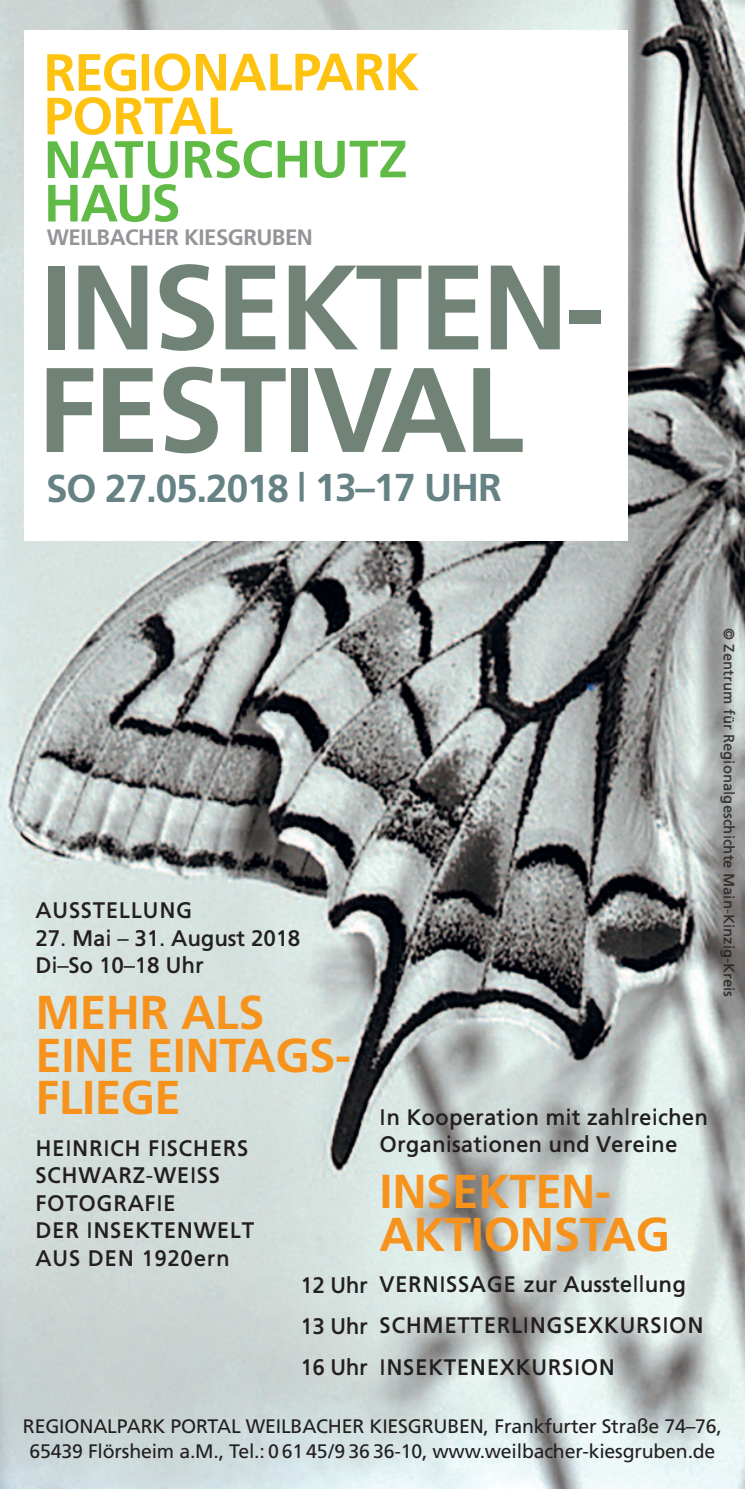
<style>
.page{position:relative;width:745px;height:1489px;background:#fff}
.page>*{position:absolute;margin:0;border:0;box-sizing:border-box;transform-origin:0 0}
.t1{font:700 120px/102.5px "Frutiger";letter-spacing:-.03em;color:#718377}
.t2{font:700 52.5px/43.8px "Frutiger";letter-spacing:-.015em;color:#fec210}
.t3{font:700 52.5px/43.8px "Frutiger";letter-spacing:-.01em;color:#60bb46}
.t4{font:700 47.5px/42.5px "Frutiger";letter-spacing:-.01em;color:#f7931d}
.t5{font:700 38.75px "Frutiger";letter-spacing:-.03em;color:#668285}
.t6{font:600 22.5px/27.5px "Frutiger";letter-spacing:.025em;color:#231f20}
.t7{font:600 22.5px/27.5px "Frutiger";color:#231f20}
.t8{font:600 22.5px/27.5px "Frutiger";letter-spacing:-.01em;color:#231f20}
.t9{font:700 22.25px "Frutiger";letter-spacing:-.025em;color:#939598}
.t10{font:19.5px/25px "Frutiger";letter-spacing:-.01em;color:#231f20;text-align:center}
.t11{font:600 15px "Frutiger";color:rgb(35 31 32/.85)}
</style>
<div class="page">
<img style="left:0;top:0;width:744px;height:1488px">
<div style="left:25px;top:30px;width:602px;height:510px;background:#fff"></div>
<h2 class="t2" style="left:44px;top:54px;width:377px">REGIONALPARK<br>PORTAL</h2>
<h2 class="t3" style="left:44px;top:142px;width:365px">NATURSCHUTZ<br>HAUS</h2>
<p class="t9" style="left:47px;top:228px;width:267px">WEILBACHER KIESGRUBEN</p>
<h1 class="t1" style="left:37px;top:266px;width:569px">INSEKTEN-<br>FESTIVAL</h1>
<h3 class="t5" style="left:46px;top:472px;width:457px">SO 27.05.2018 | 13–17 UHR</h3>
<p class="t6" style="left:35px;top:898px;width:158px">AUSSTELLUNG</p>
<p class="t8" style="left:35px;top:925px;width:266px">27. Mai – 31. August 2018<br>Di–So 10–18 Uhr</p>
<h3 class="t4" style="left:35px;top:995px;width:317px">MEHR ALS<br>EINE EINTAGS-<br>FLIEGE</h3>
<p class="t6" style="left:35px;top:1135px;width:220px">HEINRICH FISCHERS<br>SCHWARZ-WEISS<br>FOTOGRAFIE<br>DER INSEKTENWELT<br>AUS DEN 1920ern</p>
<p class="t6" style="left:300px;top:1265px;width:69px;line-height:41.2px;text-align:justify">12 Uhr 13 Uhr 16 Uhr</p>
<p class="t7" style="left:379px;top:1104px;width:330px">In Kooperation mit zahlreichen<br>Organisationen und Vereine</p>
<h3 class="t4" style="left:379px;top:1174px;width:292px">INSEKTEN-<br>AKTIONSTAG</h3>
<p class="t6" style="left:379px;top:1265px;width:325px;line-height:41.2px">VERNISSAGE zur Ausstellung<br>SCHMETTERLINGSEXKURSION<br>INSEKTENEXKURSION</p>
<p class="t11" style="left:734px;top:628px;width:370px;rotate:90deg">© Zentrum für Regionalgeschichte Main-Kinzig-Kreis</p>
<p class="t10" style="left:23px;top:1414px;width:700px">REGIONALPARK PORTAL WEILBACHER KIESGRUBEN, Frankfurter Straße 74–76,<br>65439 Flörsheim a.M., Tel.: 0 6145/9 36 36-10, www.weilbacher-kiesgruben.de</p>
</div>
